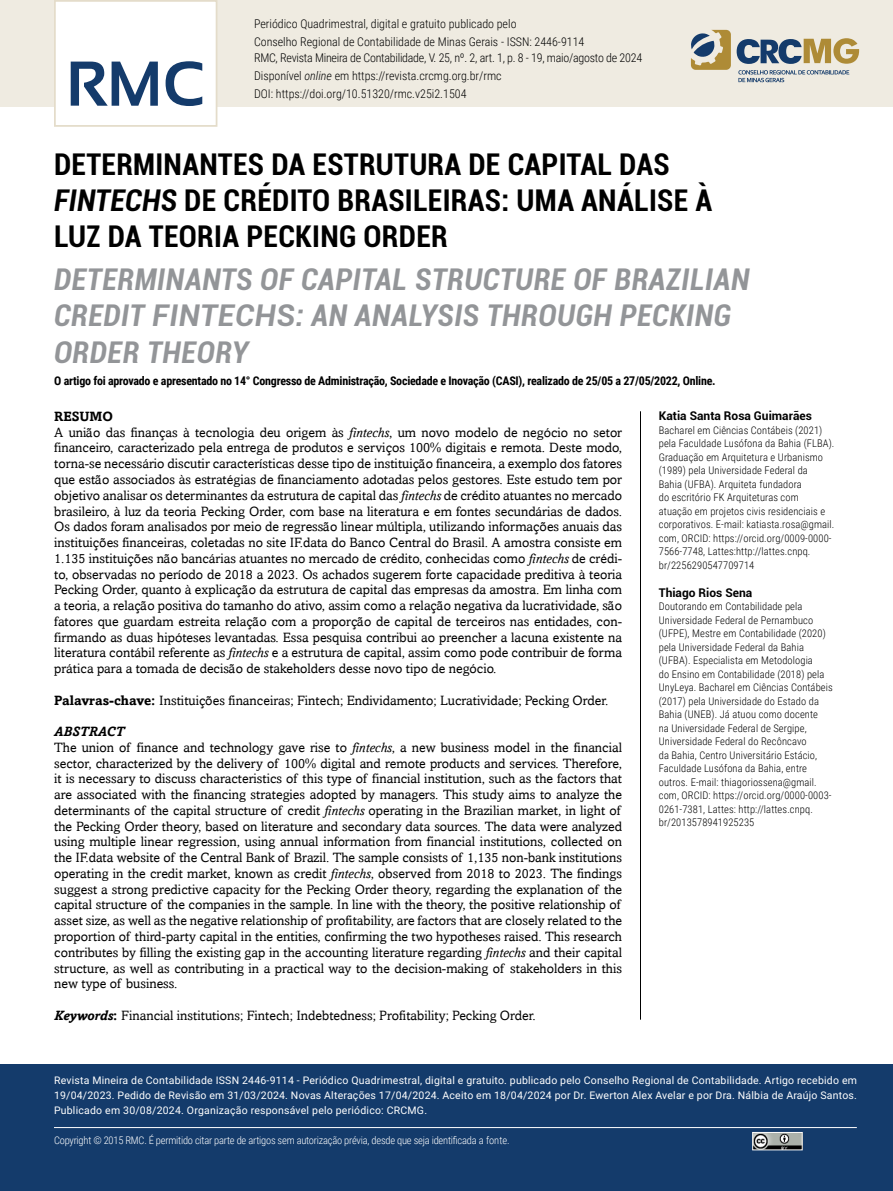
<style>
.page{position:relative;width:893px;height:1191px;background:#fff}
.page>*{position:absolute;margin:0;border:0;box-sizing:border-box;transform-origin:0 0}
.t1{font:700 63.15px "Sansation";color:#143b6b}
.t2{font:700 condensed 30px/36px "Roboto";letter-spacing:.01em;color:#000}
.t3{font:italic 700 condensed 30px/36px "Roboto";letter-spacing:.02em;color:#939598}
.t4{font:13.5px/15.8px "Amasis";color:#000}
.t5{font:300 12px/18px "Roboto Condensed";color:#000}
.t6{font:700 12px "Roboto Condensed";letter-spacing:-.02em;color:#000}
.t7{font:700 12px "Roboto";color:#000}
.t8{font:300 10.5px/13.5px "Roboto Condensed";letter-spacing:.01em;color:#000}
.t9{font:10.5px/15px "Roboto";letter-spacing:.02em;color:#fff;text-align:justify}
.t10{font:300 10.5px "Roboto Condensed";letter-spacing:-.02em;color:#fff}
.s1{font-style:italic}
.s2{font-stretch:normal}
.s3{font-weight:700}
.s4{font-weight:700;font-style:italic}
</style>
<div class="page">
<div style="left:0;top:0;width:893px;height:106px;background:#efebe1"></div>
<div style="left:54px;top:0;width:163px;height:127px;background:#fff;border:2px solid #e4dcca"></div>
<div style="left:0;top:1064px;width:893px;height:127px;background:#143b6b"></div>
<svg style="left:738px;top:70px;width:111px;height:12px"></svg>
<svg style="left:691px;top:30px;width:40px;height:40px"></svg>
<svg style="left:737px;top:38px;width:122px;height:26px"></svg>
<hr style="left:54px;top:1127px;width:803px;height:1px;background:#fff">
<img style="left:754px;top:1134px;width:47px;height:14px">
<div style="left:752px;top:1132px;width:51px;height:18px;border:1px solid #fff"></div>
<hr style="left:640px;top:411px;width:1px;height:608px;background:#000">
<h1 class="t1" style="left:66px;top:49px;width:141px">RMC</h1>
<p class="t5" style="left:254px;top:14px;width:332px">Periódico Quadrimestral, digital e gratuito publicado pelo<br>Conselho Regional de Contabilidade de Minas Gerais - ISSN: 2446-9114</p>
<p class="t5" style="left:254px;top:48px;width:390px">RMC, Revista Mineira de Contabilidade, V. 25, nº. 2, art. 1, p. 8 - 19, maio/agosto de 2024<br>Disponível <span class="s1">online</span> em https://revista.crcmg.org.br/rmc<br>DOI: https://doi.org/10.51320/rmc.v25i2.1504</p>
<h2 class="t2" style="left:54px;top:145px;width:660px">DETERMINANTES DA ESTRUTURA DE CAPITAL DAS<br><span class="s1">FINTECHS</span> DE CRÉDITO BRASILEIRAS: UMA ANÁLISE À<br>LUZ DA TEORIA PECKING ORDER</h2>
<h2 class="t3" style="left:54px;top:261px;width:697px">DETERMINANTS OF CAPITAL STRUCTURE OF BRAZILIAN<br>CREDIT <span class="s2">FINTECHS</span>: AN ANALYSIS THROUGH PECKING<br>ORDER THEORY</h2>
<p class="t6" style="left:54px;top:372px;width:663px">O artigo foi aprovado e apresentado no 14° Congresso de Administração, Sociedade e Inovação (CASI), realizado de 25/05 a 27/05/2022, Online.</p>
<p class="t4" style="left:54px;top:408px;width:569px"><span class="s3">RESUMO<br></span>A união das finanças à tecnologia deu origem às <span class="s1">fintechs</span>, um novo modelo de negócio no setor financeiro, caracterizado pela entrega de produtos e serviços 100% digitais e remota. Deste modo, torna-se necessário discutir características desse tipo de instituição financeira, a exemplo dos fatores que estão associados às estratégias de financiamento adotadas pelos gestores. Este estudo tem por objetivo analisar os determinantes da estrutura de capital das <span class="s1">fintechs</span> de crédito atuantes no mercado brasileiro, à luz da teoria Pecking Order, com base na literatura e em fontes secundárias de dados.<br>Os dados foram analisados por meio de regressão linear múltipla, utilizando informações anuais das instituições financeiras, coletadas no site IF.data do Banco Central do Brasil. A amostra consiste em 1.135 instituições não bancárias atuantes no mercado de crédito, conhecidas como <span class="s1">fintechs</span> de crédi&shy;to, observadas no período de 2018 a 2023. Os achados sugerem forte capacidade preditiva à teoria Pecking Order, quanto à explicação da estrutura de capital das empresas da amostra. Em linha com a teoria, a relação positiva do tamanho do ativo, assim como a relação negativa da lucratividade, são fatores que guardam estreita relação com a proporção de capital de terceiros nas entidades, con&shy;firmando as duas hipóteses levantadas. Essa pesquisa contribui ao preencher a lacuna existente na literatura contábil referente as <span class="s1">fintechs</span> e a estrutura de capital, assim como pode contribuir de forma prática para a tomada de decisão de stakeholders desse novo tipo de negócio.</p>
<p class="t4" style="left:54px;top:692px;width:556px"><span class="s3">Palavras-chave:</span> Instituições financeiras; Fintech; Endividamento; Lucratividade; Pecking Order.</p>
<p class="t4" style="left:54px;top:723px;width:569px"><span class="s4">ABSTRACT<br></span>The union of finance and technology gave rise to <span class="s1">fintechs</span>, a new business model in the financial sector, characterized by the delivery of 100% digital and remote products and services. Therefore, it is necessary to discuss characteristics of this type of financial institution, such as the factors that are associated with the financing strategies adopted by managers. This study aims to analyze the determinants of the capital structure of credit <span class="s1">fintechs</span> operating in the Brazilian market, in light of the Pecking Order theory, based on literature and secondary data sources. The data were analyzed using multiple linear regression, using annual information from financial institutions, collected on the IF.data website of the Central Bank of Brazil. The sample consists of 1,135 non-bank institutions operating in the credit market, known as credit <span class="s1">fintechs</span>, observed from 2018 to 2023. The findings suggest a strong predictive capacity for the Pecking Order theory, regarding the explanation of the capital structure of the companies in the sample. In line with the theory, the positive relationship of asset size, as well as the negative relationship of profitability, are factors that are closely related to the proportion of third-party capital in the entities, confirming the two hypotheses raised. This research contributes by filling the existing gap in the accounting literature regarding <span class="s1">fintechs</span> and their capital structure, as well as contributing in a practical way to the decision-making of stakeholders in this new type of business.</p>
<p class="t4" style="left:54px;top:1007px;width:483px"><span class="s4">Keywords</span><span class="s3">:</span> Financial institutions; Fintech; Indebtedness; Profitability; Pecking Order.</p>
<p class="t7" style="left:659px;top:407px;width:155px">Katia Santa Rosa Guimarães</p>
<p class="t8" style="left:659px;top:423px;width:177px">Bacharel em Ciências Contábeis (2021) pela Faculdade Lusófona da Bahia (FLBA).<br>Graduação em Arquitetura e Urbanismo (1989) pela Universidade Federal da<br>Bahia (UFBA). Arquiteta fundadora<br>do escritório FK Arquiteturas com atuação em projetos civis residenciais e corporativos. E-mail: katiasta.rosa@gmail. com, ORCID: https://orcid.org/0009-0000- 7566-7748, Lattes:http://lattes.cnpq. br/2256290547709714</p>
<p class="t7" style="left:659px;top:584px;width:95px">Thiago Rios Sena</p>
<p class="t8" style="left:659px;top:599px;width:175px">Doutorando em Contabilidade pela Universidade Federal de Pernambuco (UFPE), Mestre em Contabilidade (2020) pela Universidade Federal da Bahia (UFBA). Especialista em Metodologia<br>do Ensino em Contabilidade (2018) pela UnyLeya. Bacharel em Ciências Contábeis (2017) pela Universidade do Estado da Bahia (UNEB). Já atuou como docente<br>na Universidade Federal de Sergipe, Universidade Federal do Recôncavo<br>da Bahia, Centro Universitário Estácio, Faculdade Lusófona da Bahia, entre outros. E-mail: thiagoriossena@gmail. com, ORCID: https://orcid.org/0000-0003- 0261-7381, Lattes: http://lattes.cnpq. br/2013578941925235</p>
<p class="t9" style="left:54px;top:1072px;width:804px">Revista Mineira de Contabilidade ISSN 2446-9114 - Periódico Quadrimestral, digital e gratuito. publicado pelo Conselho Regional de Contabilidade. Artigo recebido em 19/04/2023. Pedido de Revisão em 31/03/2024. Novas Alterações 17/04/2024. Aceito em 18/04/2024 por Dr. Ewerton Alex Avelar e por Dra. Nálbia de Araújo Santos.<br>Publicado em 30/08/2024. Organização responsável pelo periódico: CRCMG.</p>
<p class="t10" style="left:54px;top:1133px;width:457px">Copyright © 2015 RMC. É permitido citar parte de artigos sem autorização prévia, desde que seja identificada a fonte.</p>
</div>
